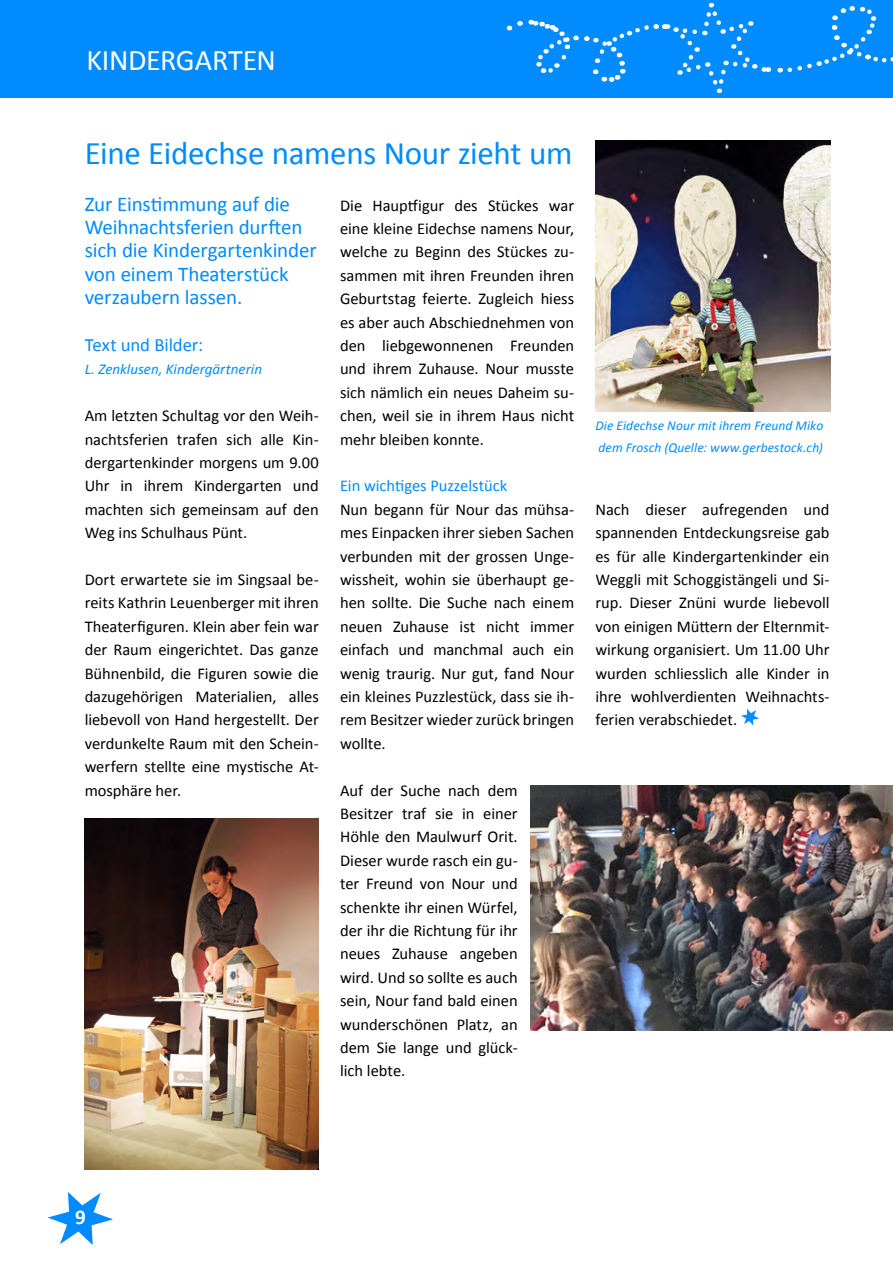
<style>
.page{position:relative;width:893px;height:1263px;background:#fff}
.page>*{position:absolute;margin:0;border:0;box-sizing:border-box;transform-origin:0 0}
.Titel_Inhalt{font:33px "Calibri";letter-spacing:-.01em;color:#018bfd}
.Rubrik_rechts{font:30px "Calibri";letter-spacing:-.01em;color:#fff}
.Lead_Inhalt{font:21px/23.4px "Calibri";letter-spacing:-.01em;color:#018bfd}
.t1{font:700 21px "Calibri";color:#fff}
.Lead_Inhalt-2{font:18.75px "Calibri";letter-spacing:-.005em;color:#018bfd}
._00_Grundtext{font:16.5px/23.4px "Calibri";letter-spacing:-.005em;color:#000;text-align:justify}
.Zwischentitel_Inhalt{font:16.5px "Calibri";letter-spacing:-.005em;color:#018bfd}
.Lead_Inhalt-3{font:italic 15px "Calibri";color:#018bfd}
.Bildlegende{font:italic 13.5px "Calibri";letter-spacing:.005em;color:#018bfd}
</style>
<div class="page">
<div style="left:0;top:0;width:893px;height:98px;background:#018bfd"></div>
<svg style="left:48px;top:1192px;width:65px;height:53px"></svg>
<svg style="left:761px;top:6px;width:132px;height:67px"></svg>
<svg style="left:506px;top:3px;width:249px;height:90px"></svg>
<svg style="left:741px;top:709px;width:18px;height:16px"></svg>
<img style="left:85px;top:818px;width:234px;height:352px">
<img style="left:530px;top:785px;width:363px;height:245px">
<img style="left:595px;top:140px;width:235px;height:271px">
<p class="Rubrik_rechts" style="left:87px;top:39px;width:191px">KINDERGARTEN</p>
<p class="Titel_Inhalt" style="left:85px;top:130px;width:489px">Eine Eidechse namens Nour zieht um</p>
<p class="Lead_Inhalt" style="left:85px;top:191px;width:234px">Zur Einstimmung auf die<br>Weihnachtsferien durften sich die Kindergartenkinder von einem Theaterstück verzaubern lassen.</p>
<p class="Lead_Inhalt-2" style="left:85px;top:332px;width:120px">Text und Bilder:</p>
<p class="Lead_Inhalt-3" style="left:85px;top:359px;width:179px">L. Zenklusen, Kindergärtnerin</p>
<p class="_00_Grundtext" style="left:85px;top:404px;width:236px">Am letzten Schultag vor den Weih&shy;nachtsferien trafen sich alle Kin&shy;dergartenkinder morgens um 9.00<br>Uhr in ihrem Kindergarten und machten sich gemeinsam auf den Weg ins Schulhaus Pünt.</p>
<p class="_00_Grundtext" style="left:85px;top:567px;width:236px">Dort erwartete sie im Singsaal be&shy;reits Kathrin Leuenberger mit ihren Theaterfiguren. Klein aber fein war der Raum eingerichtet. Das ganze Bühnenbild, die Figuren sowie die dazugehörigen Materialien, alles liebevoll von Hand hergestellt. Der verdunkelte Raum mit den Schein&shy;werfern stellte eine mystische At&shy;mosphäre her.</p>
<p class="_00_Grundtext" style="left:340px;top:193px;width:236px">Die Hauptfigur des Stückes war eine kleine Eidechse namens Nour, welche zu Beginn des Stückes zu&shy;sammen mit ihren Freunden ihren Geburtstag feierte. Zugleich hiess es aber auch Abschiednehmen von den liebgewonnenen Freunden und ihrem Zuhause. Nour musste sich nämlich ein neues Daheim su&shy;chen, weil sie in ihrem Haus nicht mehr bleiben konnte.</p>
<p class="Zwischentitel_Inhalt" style="left:340px;top:474px;width:169px">Ein wichtiges Puzzelstück</p>
<p class="_00_Grundtext" style="left:340px;top:497px;width:236px">Nun begann für Nour das mühsa&shy;mes Einpacken ihrer sieben Sachen verbunden mit der grossen Unge&shy;wissheit, wohin sie überhaupt ge&shy;hen sollte. Die Suche nach einem neuen Zuhause ist nicht immer einfach und manchmal auch ein wenig traurig. Nur gut, fand Nour ein kleines Puzzlestück, dass sie ih&shy;rem Besitzer wieder zurück bringen wollte.</p>
<p class="_00_Grundtext" style="left:340px;top:778px;width:179px">Auf der Suche nach dem Besitzer traf sie in einer Höhle den Maulwurf Orit.<br>Dieser wurde rasch ein gu&shy;ter Freund von Nour und schenkte ihr einen Würfel, der ihr die Richtung für ihr neues Zuhause angeben wird. Und so sollte es auch sein, Nour fand bald einen wunderschönen Platz, an dem Sie lange und glück&shy;lich lebte.</p>
<p class="Bildlegende" style="left:595px;top:416px;width:229px">Die Eidechse Nour mit ihrem Freund Miko</p>
<p class="Bildlegende" style="left:598px;top:439px;width:226px">dem Frosch (Quelle: www.gerbestock.ch)</p>
<p class="_00_Grundtext" style="left:595px;top:497px;width:236px">Nach dieser aufregenden und spannenden Entdeckungsreise gab es für alle Kindergartenkinder ein Weggli mit Schoggistängeli und Si&shy;rup. Dieser Znüni wurde liebevoll von einigen Müttern der Elternmit&shy;wirkung organisiert. Um 11.00 Uhr wurden schliesslich alle Kinder in ihre wohlverdienten Weihnachts&shy;ferien verabschiedet.</p>
<p class="t1" style="left:75px;top:1202px;width:12px">9</p>
</div>
